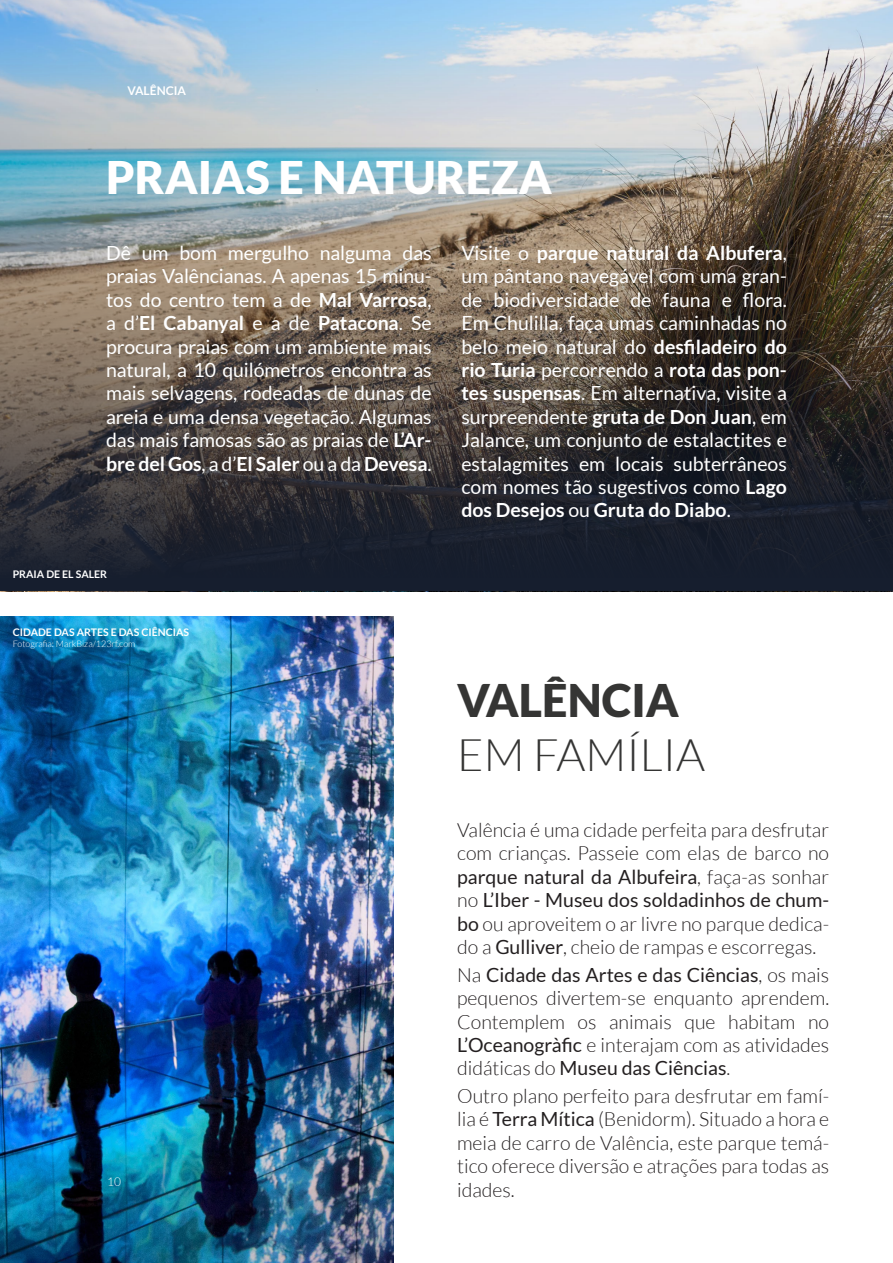
<style>
.page{position:relative;width:893px;height:1263px;background:#fff}
.page>*{position:absolute;margin:0;border:0;box-sizing:border-box;transform-origin:0 0}
.t1{font:300 45px/54px "Lato";color:#353534}
.t2{font:900 45px "Lato";color:#fff}
.Body{font:19.5px/23.4px "Lato";letter-spacing:-.005em;color:#fff;text-align:justify}
.Body-2{font:300 19.5px/23.4px "Lato";color:#231f20;text-align:justify}
.t3{font:700 12px "Lato";color:#fff}
.t4{font:300 12px "Lato";color:#fff}
.PIE_ARRIBA{font:700 10.5px "Lato";color:#fff}
.Titulo_G-B{font:300 9px "Lato";color:#fff}
.s1{font-weight:700}
.s2{font-weight:900}
.s3{font-weight:400}
</style>
<div class="page">
<img style="left:0;top:617px;width:393px;height:646px">
<hr style="left:892px;top:0;width:1px;height:1263px;background:#f3f3f3">
<img style="left:0;top:0;width:893px;height:591px">
<p class="t3" style="left:128px;top:83px;width:60px">VALÊNCIA</p>
<h1 class="t2" style="left:106px;top:151px;width:447px">PRAIAS E NATUREZA</h1>
<p class="Body" style="left:106px;top:241px;width:327px">Dê um bom mergulho nalguma das praias Valêncianas. A apenas 15 minu&shy;tos do centro tem a de <span class="s1">Mal Varrosa</span>, a d’<span class="s1">El Cabanyal</span> e a de <span class="s1">Patacona</span>. Se procura praias com um ambiente mais natural, a 10 quilómetros encontra as mais selvagens, rodeadas de dunas de areia e uma densa vegetação. Algumas das mais famosas são as praias de <span class="s1">L’Ar&shy;bre del Gos</span>, a d’<span class="s1">El Saler</span> ou a da <span class="s1">Devesa</span>.</p>
<p class="Body" style="left:461px;top:241px;width:327px">Visite o <span class="s1">parque natural da Albufera</span>, um pântano navegável com uma gran&shy;de biodiversidade de fauna e flora.<br>Em Chulilla, faça umas caminhadas no belo meio natural do <span class="s1">desfiladeiro do rio Turia</span> percorrendo a <span class="s1">rota das pon&shy;tes suspensas</span>. Em alternativa, visite a surpreendente <span class="s1">gruta de Don Juan</span>, em Jalance, um conjunto de estalactites e estalagmites em locais subterrâneos com nomes tão sugestivos como <span class="s1">Lago dos Desejos</span> ou <span class="s1">Gruta do Diabo</span>.</p>
<p class="PIE_ARRIBA" style="left:13px;top:568px;width:96px">PRAIA DE EL SALER</p>
<p class="PIE_ARRIBA" style="left:13px;top:626px;width:178px">CIDADE DAS ARTES E DAS CIÊNCIAS</p>
<p class="Titulo_G-B" style="left:13px;top:639px;width:124px">Fotografia: MarkBiza/123rf.com</p>
<p class="t4" style="left:107px;top:1175px;width:15px">10</p>
<h1 class="t1" style="left:457px;top:674px;width:250px"><span class="s2">VALÊNCIA<br></span>EM FAMÍLIA</h1>
<p class="Body-2" style="left:457px;top:818px;width:374px">Valência é uma cidade perfeita para desfrutar com crianças. Passeie com elas de barco no <span class="s3">parque natural da Albufeira</span>, faça-as sonhar no <span class="s3">L’Iber - Museu dos soldadinhos de chum&shy;bo</span> ou aproveitem o ar livre no parque dedica&shy;do a <span class="s3">Gulliver</span>, cheio de rampas e escorregas.</p>
<p class="Body-2" style="left:457px;top:963px;width:374px">Na <span class="s3">Cidade das Artes e das Ciências</span>, os mais pequenos divertem-se enquanto aprendem.<br>Contemplem os animais que habitam no <span class="s3">L’Oceanogràfic</span> e interajam com as atividades didáticas do <span class="s3">Museu das Ciências</span>.</p>
<p class="Body-2" style="left:457px;top:1084px;width:374px">Outro plano perfeito para desfrutar em famí&shy;lia é <span class="s3">Terra Mítica</span> (Benidorm). Situado a hora e meia de carro de Valência, este parque temá&shy;tico oferece diversão e atrações para todas as idades.</p>
</div>
